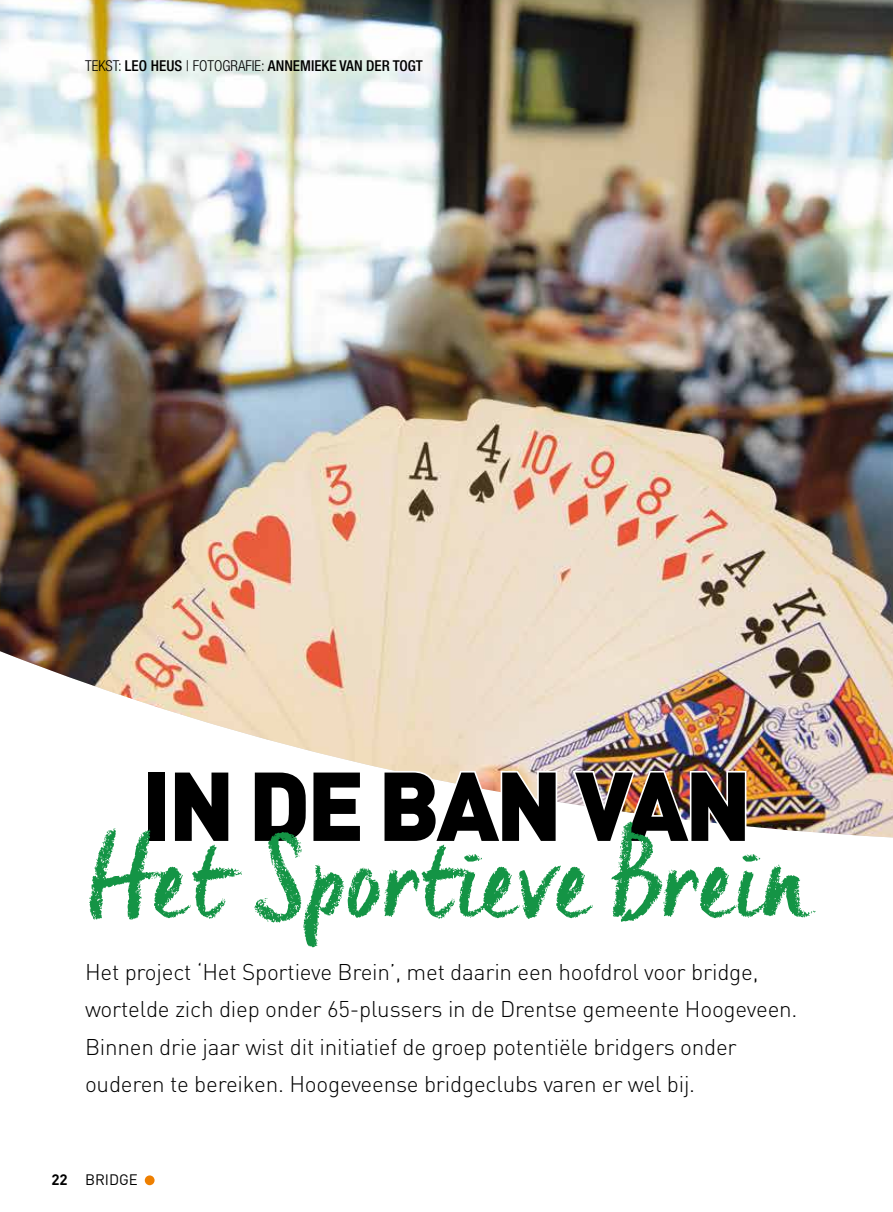
<style>
.page{position:relative;width:893px;height:1212px;background:#fff}
.page>*{position:absolute;margin:0;border:0;box-sizing:border-box;transform-origin:0 0}
.t1{font:102px "Creta";letter-spacing:.01em;color:#149445}
.t2{font:900 96px "DIN Pro";letter-spacing:-.04em;color:#000}
.t3{font:300 22.5px/37.5px "DIN Pro";letter-spacing:-.01em;color:#000}
.t4{font:500 condensed 15px "Helvetica Neue LT Std";color:#000}
.t5{font:15px "DIN Pro";color:#000}
.s1{font-weight:300}
.s2{font-weight:700}
</style>
<div class="page">
<img style="left:0;top:0;width:893px;height:837px">
<svg style="left:172px;top:769px;width:60px;height:68px"></svg>
<svg style="left:252px;top:769px;width:111px;height:68px"></svg>
<svg style="left:381px;top:769px;width:178px;height:68px"></svg>
<img style="left:571px;top:768px;width:177px;height:69px">
<div style="left:145px;top:1175px;width:10px;height:10px;background:#ee7f00;border-radius:50%"></div>
<p class="t4" style="left:85px;top:57px;width:339px"><span class="s1">TEKST:</span> LEO HEUS <span class="s1">| FOTOGRAFIE:</span> ANNEMIEKE VAN DER TOGT</p>
<h2 class="t2" style="left:141px;top:741px;width:612px">IN DE BAN VAN</h2>
<h1 class="t1" style="left:89px;top:821px;width:717px">Het Sportieve Brein</h1>
<p class="t3" style="left:85px;top:952px;width:714px">Het project ‘Het Sportieve Brein’, met daarin een hoofdrol voor bridge, wortelde zich diep onder 65-plussers in de Drentse gemeente Hoogeveen.<br>Binnen drie jaar wist dit initiatief de groep potentiële bridgers onder ouderen te bereiken. Hoogeveense bridgeclubs varen er wel bij.</p>
<p class="t5" style="left:51px;top:1169px;width:88px"><span class="s2">22</span> BRIDGE</p>
</div>
